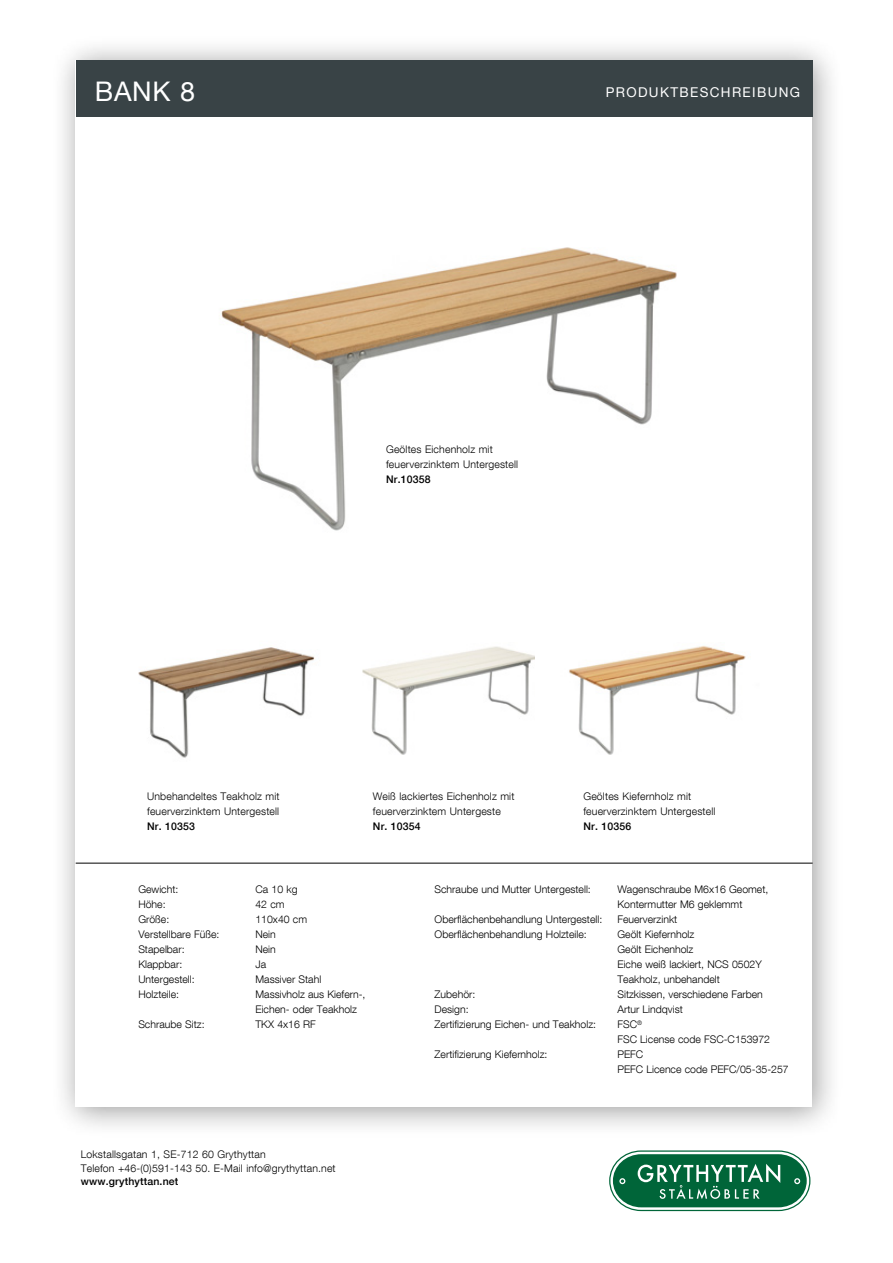
<style>
.page{position:relative;width:893px;height:1263px;background:#fff}
.page>*{position:absolute;margin:0;border:0;box-sizing:border-box;transform-origin:0 0}
.t1{font:27px "Helvetica Neue LT Com";color:#fff}
.t2{font:13.5px "Helvetica Neue LT Com";letter-spacing:.1em;color:#fff}
.t3{font:300 10.5px/15px "Helvetica Neue LT Com";color:#000}
.t4{font:500 10.5px "Helvetica Neue LT Com";letter-spacing:.015em;color:#000}
</style>
<div class="page">
<div style="left:51px;top:35px;width:792px;height:1104px;background:#000;opacity:.4"></div>
<div style="left:76px;top:61px;width:736px;height:1046px;background:#fff"></div>
<svg style="left:609px;top:1151px;width:201px;height:60px"></svg>
<div style="left:76px;top:60px;width:737px;height:57px;background:#394346"></div>
<hr style="left:76px;top:863px;width:737px;height:1px;background:#000">
<img style="left:138px;top:647px;width:177px;height:111px">
<img style="left:221px;top:247px;width:456px;height:284px">
<img style="left:362px;top:646px;width:173px;height:109px">
<img style="left:569px;top:646px;width:177px;height:109px">
<h1 class="t1" style="left:95px;top:74px;width:102px">BANK 8</h1>
<p class="t2" style="left:606px;top:83px;width:196px">PRODUKTBESCHREIBUNG</p>
<p class="t3" style="left:386px;top:441px;width:134px">Geöltes Eichenholz mit feuerverzinktem Untergestell</p>
<p class="t4" style="left:386px;top:473px;width:46px">Nr.10358</p>
<p class="t3" style="left:147px;top:789px;width:134px">Unbehandeltes Teakholz mit feuerverzinktem Untergestell</p>
<p class="t4" style="left:147px;top:820px;width:49px">Nr. 10353</p>
<p class="t3" style="left:373px;top:789px;width:143px">Weiß lackiertes Eichenholz mit feuerverzinktem Untergeste</p>
<p class="t4" style="left:373px;top:820px;width:49px">Nr. 10354</p>
<p class="t3" style="left:583px;top:789px;width:134px">Geöltes Kiefernholz mit feuerverzinktem Untergestell</p>
<p class="t4" style="left:583px;top:820px;width:49px">Nr. 10356</p>
<p class="t3" style="left:138px;top:882px;width:42px">Gewicht:</p>
<p class="t3" style="left:255px;top:882px;width:44px">Ca 10 kg</p>
<p class="t3" style="left:138px;top:897px;width:29px">Höhe:</p>
<p class="t3" style="left:255px;top:897px;width:31px">42 cm</p>
<p class="t3" style="left:138px;top:912px;width:32px">Größe:</p>
<p class="t3" style="left:255px;top:912px;width:53px">110x40 cm</p>
<p class="t3" style="left:138px;top:927px;width:83px">Verstellbare Füße:</p>
<p class="t3" style="left:255px;top:927px;width:22px">Nein</p>
<p class="t3" style="left:138px;top:942px;width:48px">Stapelbar:</p>
<p class="t3" style="left:255px;top:942px;width:22px">Nein</p>
<p class="t3" style="left:138px;top:957px;width:45px">Klappbar:</p>
<p class="t3" style="left:255px;top:957px;width:12px">Ja</p>
<p class="t3" style="left:138px;top:972px;width:58px">Untergestell:</p>
<p class="t3" style="left:255px;top:972px;width:67px">Massiver Stahl</p>
<p class="t3" style="left:138px;top:987px;width:42px">Holzteile:</p>
<p class="t3" style="left:255px;top:987px;width:112px">Massivholz aus Kiefern-,<br>Eichen- oder Teakholz</p>
<p class="t3" style="left:138px;top:1017px;width:68px">Schraube Sitz:</p>
<p class="t3" style="left:255px;top:1017px;width:62px">TKX 4x16 RF</p>
<p class="t3" style="left:435px;top:882px;width:158px">Schraube und Mutter Untergestell:</p>
<p class="t3" style="left:617px;top:882px;width:152px">Wagenschraube M6x16 Geomet,<br>Kontermutter M6 geklemmt</p>
<p class="t3" style="left:435px;top:912px;width:169px">Oberflächenbehandlung Untergestell:</p>
<p class="t3" style="left:617px;top:912px;width:61px">Feuerverzinkt</p>
<p class="t3" style="left:435px;top:927px;width:154px">Oberflächenbehandlung Holzteile:</p>
<p class="t3" style="left:617px;top:927px;width:146px">Geölt Kiefernholz<br>Geölt Eichenholz<br>Eiche weiß lackiert, NCS 0502Y<br>Teakholz, unbehandelt</p>
<p class="t3" style="left:435px;top:987px;width:42px">Zubehör:</p>
<p class="t3" style="left:617px;top:987px;width:147px">Sitzkissen, verschiedene Farben</p>
<p class="t3" style="left:435px;top:1002px;width:36px">Design:</p>
<p class="t3" style="left:617px;top:1002px;width:67px">Artur Lindqvist</p>
<p class="t3" style="left:435px;top:1017px;width:163px">Zertifizierung Eichen- und Teakholz:</p>
<p class="t3" style="left:617px;top:1017px;width:154px">FSC<sup>®<br></sup>FSC License code FSC-C153972</p>
<p class="t3" style="left:435px;top:1047px;width:114px">Zertifizierung Kiefernholz:</p>
<p class="t3" style="left:617px;top:1047px;width:173px">PEFC<br>PEFC Licence code PEFC/05-35-257</p>
<p class="t3" style="left:81px;top:1147px;width:256px;line-height:13.5px">Lokstallsgatan 1, SE-712 60 Grythyttan<br>Telefon +46-(0)591-143 50. E-Mail info@grythyttan.net</p>
<p class="t4" style="left:81px;top:1175px;width:99px">www.grythyttan.net</p>
</div>
